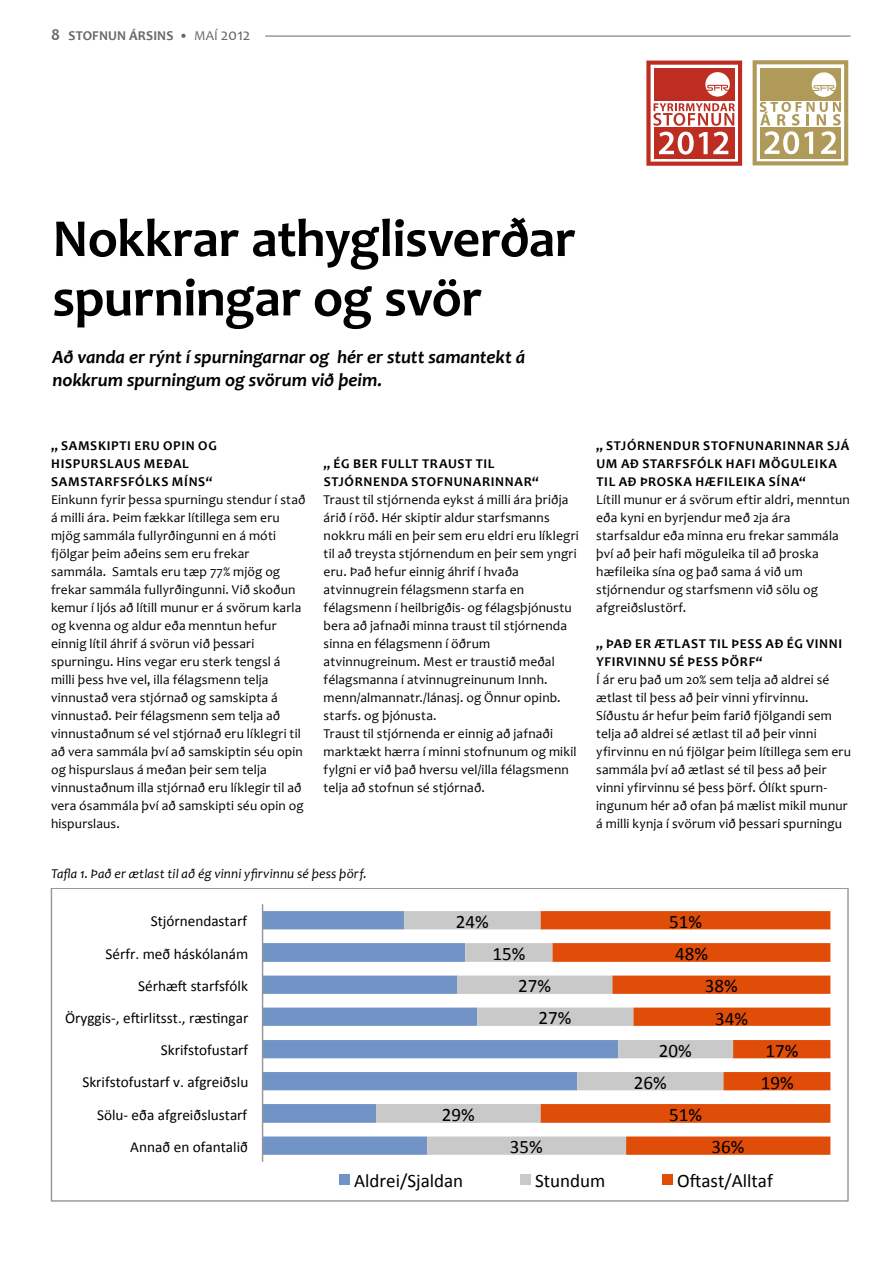
<style>
.page{position:relative;width:893px;height:1263px;background:#fff}
.page>*{position:absolute;margin:0;border:0;box-sizing:border-box;transform-origin:0 0}
.t1{font:700 54px/59.4px "Candara";letter-spacing:-.01em;color:#000}
.t2{font:19.05px "Calibri";color:#000}
.t3{font:italic 700 18.75px/22.5px "Candara";color:#000}
.t4{font:15.3px "Calibri";color:#000}
.t5{font:13.5px/18px "Candara";letter-spacing:.015em;color:#000}
.t6{font:700 13.5px "Candara";letter-spacing:.05em;color:#000}
.t7{font:italic 13.5px "Candara";letter-spacing:.01em;color:#000}
.t8{font:700 13.5px "Candara";letter-spacing:.01em;color:#676766}
.s1{font-size:16.5px}
.s2{font-weight:400}
.s3{font-weight:400;font-size:16.5px}
</style>
<div class="page">
<hr style="left:265px;top:36px;width:585px;height:1px;background:#676766">
<svg style="left:263px;top:911px;width:113px;height:244px;fill:#7293c6"></svg>
<svg style="left:376px;top:911px;width:165px;height:244px"></svg>
<svg style="left:541px;top:911px;width:289px;height:244px"></svg>
<hr style="left:262px;top:904px;width:1px;height:258px;background:#969696">
<div style="left:339px;top:1174px;width:11px;height:10px;background:#7293c6"></div>
<div style="left:520px;top:1174px;width:11px;height:10px;background:#c9c9c9"></div>
<div style="left:662px;top:1174px;width:11px;height:10px;background:#e04d09"></div>
<svg style="left:646px;top:61px;width:96px;height:105px"></svg>
<svg style="left:753px;top:60px;width:95px;height:105px"></svg>
<p class="t8" style="left:51px;top:27px;width:201px"><span class="s1">8</span> STOFNUN ÁRSINS • <span class="s2">MAÍ</span> <span class="s3">2012</span></p>
<h1 class="t1" style="left:52px;top:208px;width:525px">NOKKRAR ATHYGLISVERÐAR<br>SPURNINGAR OG SVÖR</h1>
<h3 class="t3" style="left:52px;top:346px;width:474px">Að vanda er rýnt í spurningarnar og hér er stutt samantekt á nokkrum spurningum og svörum við þeim.</h3>
<p class="t6" style="left:51px;top:437px;width:27px">„ SAMSKI</p>
<p class="t6" style="left:111px;top:437px;width:106px">PTI ERU OPIN OG</p>
<p class="t6" style="left:51px;top:455px;width:40px">HISPURSLAUS</p>
<p class="t6" style="left:144px;top:455px;width:39px">MEÐAL</p>
<p class="t6" style="left:51px;top:473px;width:10px">SAMSTARFSF</p>
<p class="t6" style="left:135px;top:473px;width:19px">ÓLKS</p>
<p class="t6" style="left:172px;top:473px;width:42px">MÍNS“</p>
<p class="t5" style="left:51px;top:490px;width:256px">Einkunn fyrir þessa spurningu stendur í stað á milli ára. Þeim fækkar lítillega sem eru mjög sammála fullyrðingunni en á móti fjölgar þeim aðeins sem eru frekar sammála. Samtals eru tæp 77% mjög og frekar sammála fullyrðingunni. Við skoðun kemur í ljós að lítill munur er á svörum karla og kvenna og aldur eða menntun hefur einnig lítil áhrif á svörun við þessari spurningu. Hins vegar eru sterk tengsl á milli þess hve vel, illa félagsmenn telja vinnustað vera stjórnað og samskipta á vinnustað. Þeir félagsmenn sem telja að vinnustaðnum sé vel stjórnað eru líklegri til að vera sammála því að samskiptin séu opin og hispurslaus á meðan þeir sem telja vinnustaðnum illa stjórnað eru líklegir til að vera ósammála því að samskipti séu opin og hispurslaus.</p>
<p class="t6" style="left:324px;top:455px;width:66px">„ ÉG BER FULLT</p>
<p class="t6" style="left:422px;top:455px;width:10px">TRAUST</p>
<p class="t6" style="left:476px;top:455px;width:8px">TIL</p>
<p class="t6" style="left:324px;top:473px;width:67px">STJÓRN ENDA</p>
<p class="t6" style="left:412px;top:473px;width:35px">STOFNUNARINNAR</p>
<p class="t6" style="left:532px;top:473px;width:8px">“</p>
<p class="t5" style="left:324px;top:490px;width:257px">Traust til stjórnenda eykst á milli ára þriðja árið í röð. Hér skiptir aldur starfsmanns nokkru máli en þeir sem eru eldri eru líklegri til að treysta stjórnendum en þeir sem yngri eru. Það hefur einnig áhrif í hvaða atvinnugrein félagsmenn starfa en félagsmenn í heilbrigðis- og félagsþjónustu bera að jafnaði minna traust til stjórnenda sinna en félagsmenn í öðrum atvinnugreinum. Mest er traustið meðal félagsmanna í atvinnugreinunum Innh. menn/almannatr./lánasj. og Önnur opinb. starfs. og þjónusta.<br>Traust til stjórnenda er einnig að jafnaði marktækt hærra í minni stofnunum og mikil fylgni er við það hversu vel/illa félagsmenn telja að stofnun sé stjórnað.</p>
<p class="t6" style="left:596px;top:437px;width:77px">„ STJÓRN ENDUR</p>
<p class="t6" style="left:703px;top:437px;width:35px">STOFNUNARINNAR</p>
<p class="t6" style="left:827px;top:437px;width:22px">SJÁ</p>
<p class="t6" style="left:596px;top:455px;width:55px">UM AÐ STARFSF</p>
<p class="t6" style="left:697px;top:455px;width:37px">ÓLK HAFI</p>
<p class="t6" style="left:759px;top:455px;width:32px">MÖGUL</p>
<p class="t6" style="left:807px;top:455px;width:16px">EIKA</p>
<p class="t6" style="left:596px;top:473px;width:80px">TIL AÐ ÞROSKA</p>
<p class="t6" style="left:695px;top:473px;width:9px">HÆFIL</p>
<p class="t6" style="left:736px;top:473px;width:16px">EIKA</p>
<p class="t6" style="left:769px;top:473px;width:39px">SÍNA“</p>
<p class="t5" style="left:596px;top:490px;width:255px">Lítill munur er á svörum eftir aldri, menntun eða kyni en byrjendur með 2ja ára starfsaldur eða minna eru frekar sammála því að þeir hafi möguleika til að þroska hæfileika sína og það sama á við um stjórnendur og starfsmenn við sölu og afgreiðslustörf.</p>
<p class="t6" style="left:596px;top:635px;width:68px">„ ÞAÐ ERÆTLAST</p>
<p class="t6" style="left:709px;top:635px;width:105px">TIL ÞESS AÐ ÉG VINNI</p>
<p class="t6" style="left:596px;top:653px;width:17px">YFIRVINNU</p>
<p class="t6" style="left:669px;top:653px;width:95px">SÉ ÞESS ÞÖRF“</p>
<p class="t5" style="left:596px;top:670px;width:256px">Í ár eru það um 20% sem telja að aldrei sé ætlast til þess að þeir vinni yfirvinnu.<br>Síðustu ár hefur þeim farið fjölgandi sem telja að aldrei sé ætlast til að þeir vinni yfirvinnu en nú fjölgar þeim lítillega sem eru sammála því að ætlast sé til þess að þeir vinni yfirvinnu sé þess þörf. Ólíkt spurn&shy;ingunum hér að ofan þá mælist mikil munur á milli kynja í svörum við þessari spurningu</p>
<p class="t7" style="left:51px;top:865px;width:317px">Tafla 1. Það er ætlast til að ég vinni yfirvinnu sé þess þörf.</p>
<p class="t4" style="left:151px;top:911px;width:98px">Stjórnendastarf</p>
<h2 class="t2" style="left:456px;top:909px;width:34px">24%</h2>
<h2 class="t2" style="left:669px;top:909px;width:34px">51%</h2>
<p class="t4" style="left:106px;top:944px;width:144px">Sérfr. með háskólanám</p>
<h2 class="t2" style="left:492px;top:942px;width:34px">15%</h2>
<h2 class="t2" style="left:675px;top:942px;width:34px">48%</h2>
<p class="t4" style="left:138px;top:976px;width:111px">Sérhæ` starfsfólk</p>
<h2 class="t2" style="left:518px;top:974px;width:34px">27%</h2>
<h2 class="t2" style="left:705px;top:974px;width:34px">38%</h2>
<p class="t4" style="left:65px;top:1008px;width:185px">Öryggis--‐, e`irlitsst., ræsangar</p>
<h2 class="t2" style="left:538px;top:1006px;width:34px">27%</h2>
<h2 class="t2" style="left:715px;top:1006px;width:34px">34%</h2>
<p class="t4" style="left:161px;top:1040px;width:89px">Skrifstofustarf</p>
<h2 class="t2" style="left:659px;top:1038px;width:34px">20%</h2>
<h2 class="t2" style="left:765px;top:1038px;width:34px">17%</h2>
<p class="t4" style="left:82px;top:1072px;width:168px">Skrifstofustarf v. afgreiðslu</p>
<h2 class="t2" style="left:634px;top:1070px;width:34px">26%</h2>
<h2 class="t2" style="left:761px;top:1070px;width:34px">19%</h2>
<p class="t4" style="left:97px;top:1105px;width:152px">Sölu--‐ eða afgreiðslustarf</p>
<h2 class="t2" style="left:442px;top:1103px;width:34px">29%</h2>
<h2 class="t2" style="left:669px;top:1103px;width:34px">51%</h2>
<p class="t4" style="left:130px;top:1137px;width:119px">Annað en ofantalið</p>
<h2 class="t2" style="left:510px;top:1135px;width:34px">35%</h2>
<h2 class="t2" style="left:711px;top:1135px;width:34px">36%</h2>
<h2 class="t2" style="left:354px;top:1168px;width:111px">Aldrei/Sjaldan</h2>
<h2 class="t2" style="left:535px;top:1168px;width:72px">Stundum</h2>
<h2 class="t2" style="left:677px;top:1168px;width:97px">O`ast/Alltaf</h2>
</div>
